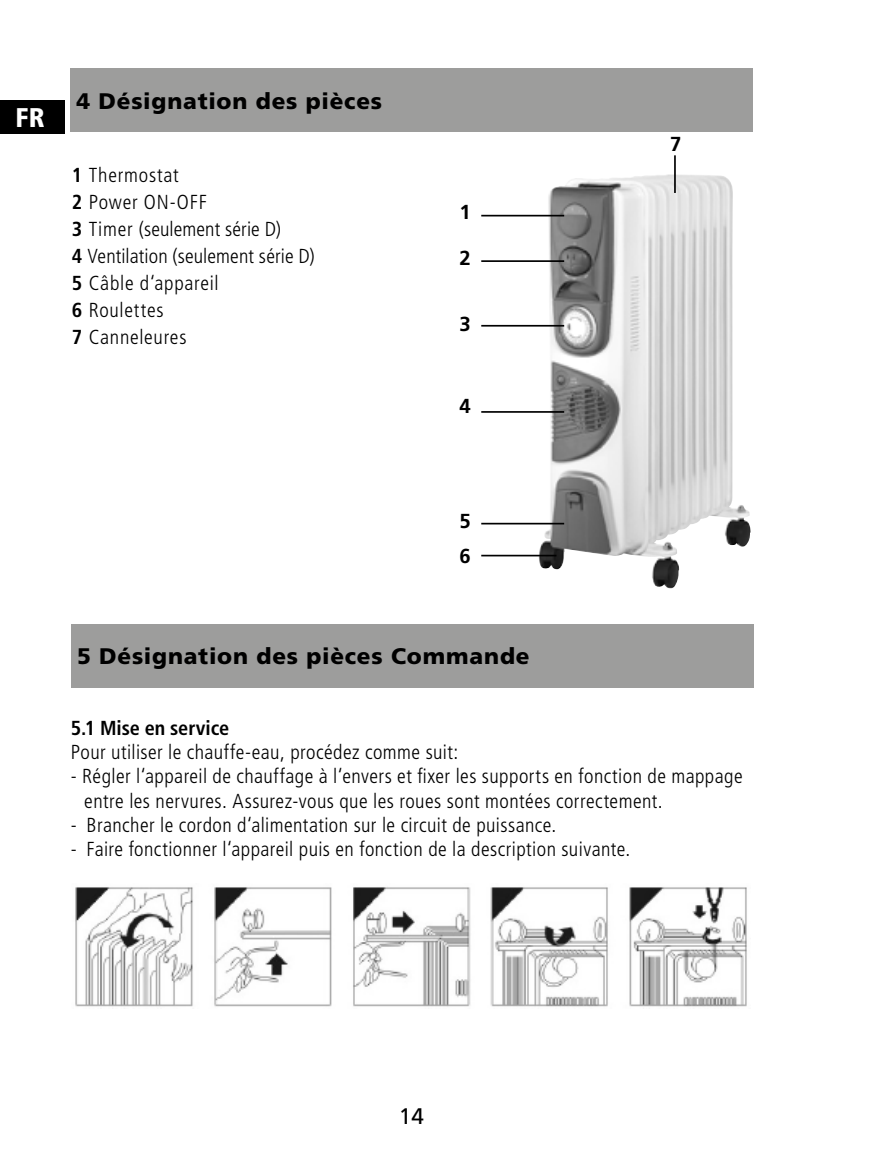
<style>
.page{position:relative;width:893px;height:1149px;background:#fff}
.page>*{position:absolute;margin:0;border:0;box-sizing:border-box;transform-origin:0 0}
.t1{font:900 condensed 27px "Frutiger LT Std";color:#fff}
.t2{font:900 22.5px "Frutiger LT Std";letter-spacing:.035em;color:#000}
.t3{font:22.5px "Frutiger LT Std";color:#000}
.t4{font:300 condensed 20.25px/27px "Frutiger LT Std";letter-spacing:.02em;color:#000}
.t5{font:700 condensed 20.25px "Frutiger LT Std";color:#000}
.t6{font:700 20.25px/35.1px "Frutiger LT Std";color:#000}
.s1{font-weight:700}
</style>
<div class="page">
<div style="left:0;top:100px;width:64px;height:34px;background:#000"></div>
<div style="left:70px;top:68px;width:683px;height:64px;background:#9d9d9c"></div>
<img style="left:539px;top:175px;width:211px;height:413px">
<hr style="left:481px;top:215px;width:83px;height:1px;background:#000">
<hr style="left:481px;top:260px;width:83px;height:2px;background:#000">
<hr style="left:481px;top:325px;width:83px;height:1px;background:#000">
<hr style="left:481px;top:411px;width:83px;height:1px;background:#000">
<hr style="left:481px;top:522px;width:83px;height:2px;background:#000">
<hr style="left:481px;top:554px;width:75px;height:2px;background:#000">
<hr style="left:674px;top:155px;width:2px;height:38px;background:#000">
<div style="left:71px;top:623px;width:682px;height:64px;background:#9d9d9c"></div>
<img style="left:75px;top:887px;width:672px;height:120px">
<h1 class="t1" style="left:15px;top:101px;width:31px">FR</h1>
<p class="t2" style="left:77px;top:87px;width:307px">4 Désignation des pièces</p>
<p class="t4" style="left:72px;top:162px;width:244px"><span class="s1">1</span> Thermostat<br><span class="s1">2</span> Power ON-OFF<br><span class="s1">3</span> Timer (seulement série D)<br><span class="s1">4</span> Ventilation (seulement série D)<br><span class="s1">5</span> Câble d‘appareil<br><span class="s1">6</span> Roulettes<br><span class="s1">7</span> Canneleures</p>
<p class="t6" style="left:460px;top:195px;width:13px">1</p>
<p class="t6" style="left:460px;top:241px;width:13px">2</p>
<p class="t6" style="left:460px;top:306px;width:13px">3</p>
<p class="t6" style="left:460px;top:388px;width:13px">4</p>
<p class="t6" style="left:670px;top:127px;width:13px">7</p>
<p class="t6" style="left:460px;top:503px;width:13px">5<br>6</p>
<p class="t2" style="left:77px;top:642px;width:454px">5 Désignation des pièces Commande</p>
<p class="t5" style="left:71px;top:715px;width:160px">5.1 Mise en service</p>
<p class="t4" style="left:71px;top:738px;width:389px">Pour utiliser le chauffe-eau, procédez comme suit:</p>
<p class="t4" style="left:84px;top:764px;width:660px;line-height:24.3px;text-indent:-14px">- Régler l‘appareil de chauffage à l‘envers et fixer les supports en fonction de mappage entre les nervures. Assurez-vous que les roues sont montées correctement.</p>
<p class="t4" style="left:71px;top:811px;width:487px">- Brancher le cordon d‘alimentation sur le circuit de puissance.</p>
<p class="t4" style="left:71px;top:835px;width:561px">- Faire fonctionner l‘appareil puis en fonction de la description suivante.</p>
<p class="t3" style="left:399px;top:1102px;width:27px">14</p>
</div>
